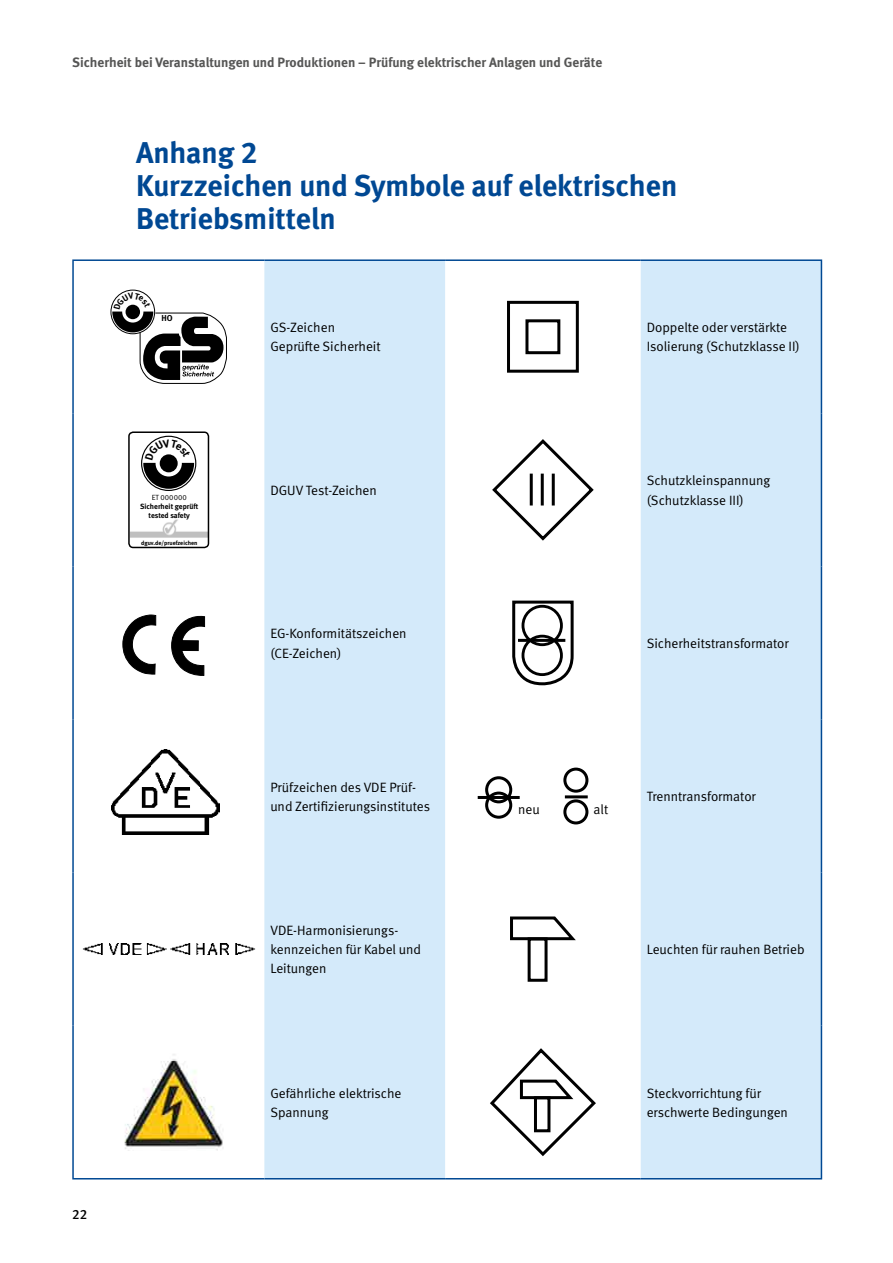
<style>
.page{position:relative;width:893px;height:1263px;background:#fff}
.page>*{position:absolute;margin:0;border:0;box-sizing:border-box;transform-origin:0 0}
.D_-_Überschrift__sch{font:700 30px/33px "DGUV Meta";color:#004893}
.t1{font:13.5px/19.2px "DGUV Meta";color:#000}
.t2{font:700 13.5px "DGUV Meta";color:#565655}
.t3{font:500 13.5px "DGUV Meta";color:#000}
.t4{font:700 8.55px "DGUV Meta";color:#000}
.t5{font:700 7.5px/9px "DGUV Meta";color:#000;text-align:center}
.t6{font:7.5px "DGUV Meta";color:#000}
.t7{font:700 6px "DGUV Meta";color:#000}
</style>
<div class="page">
<svg style="left:264px;top:261px;width:557px;height:917px;fill:#d4eafa"></svg>
<hr style="left:72px;top:259px;width:192px;height:2px;background:#004893">
<hr style="left:72px;top:261px;width:2px;height:152px;background:#004893">
<hr style="left:264px;top:259px;width:181px;height:2px;background:#004893">
<hr style="left:445px;top:259px;width:196px;height:2px;background:#004893">
<hr style="left:641px;top:259px;width:181px;height:2px;background:#004893">
<hr style="left:821px;top:261px;width:1px;height:152px;background:#004893">
<hr style="left:72px;top:413px;width:2px;height:153px;background:#004893">
<hr style="left:821px;top:413px;width:1px;height:153px;background:#004893">
<hr style="left:72px;top:566px;width:2px;height:153px;background:#004893">
<hr style="left:821px;top:566px;width:1px;height:153px;background:#004893">
<hr style="left:72px;top:719px;width:2px;height:153px;background:#004893">
<hr style="left:821px;top:719px;width:1px;height:153px;background:#004893">
<hr style="left:72px;top:872px;width:2px;height:154px;background:#004893">
<hr style="left:821px;top:872px;width:1px;height:154px;background:#004893">
<hr style="left:72px;top:1026px;width:2px;height:152px;background:#004893">
<hr style="left:821px;top:1026px;width:1px;height:152px;background:#004893">
<hr style="left:72px;top:1178px;width:192px;height:1px;background:#004893">
<hr style="left:264px;top:1178px;width:181px;height:1px;background:#004893">
<hr style="left:445px;top:1178px;width:196px;height:1px;background:#004893">
<hr style="left:641px;top:1178px;width:181px;height:1px;background:#004893">
<div style="left:111px;top:290px;width:44px;height:44px;background:#2a2a2a;border-radius:50%"></div>
<div style="left:110px;top:290px;width:45px;height:44px;border:1px solid #000;border-radius:50%"></div>
<div style="left:507px;top:301px;width:72px;height:72px;border:3px solid #000"></div>
<div style="left:525px;top:319px;width:35px;height:35px;border:3px solid #000"></div>
<div style="left:141px;top:436px;width:55px;height:55px;border:1px solid #000;border-radius:50%"></div>
<img style="left:131px;top:519px;width:75px;height:19px">
<div style="left:128px;top:431px;width:81px;height:117px;border:2px solid #000;border-radius:4px"></div>
<svg style="left:490px;top:437px;width:106px;height:106px"></svg>
<hr style="left:530px;top:474px;width:3px;height:31px;background:#000">
<hr style="left:541px;top:474px;width:3px;height:31px;background:#000">
<hr style="left:552px;top:474px;width:3px;height:31px;background:#000">
<svg style="left:122px;top:614px;width:35px;height:61px"></svg>
<svg style="left:171px;top:615px;width:35px;height:61px"></svg>
<svg style="left:511px;top:599px;width:64px;height:88px"></svg>
<img style="left:112px;top:749px;width:107px;height:86px">
<div style="left:563px;top:768px;width:25px;height:25px;border:3px solid #000;border-radius:50%"></div>
<div style="left:485px;top:776px;width:27px;height:27px;border:3px solid #000;border-radius:50%"></div>
<div style="left:485px;top:791px;width:27px;height:28px;border:3px solid #000;border-radius:50%"></div>
<div style="left:563px;top:799px;width:25px;height:25px;border:3px solid #000;border-radius:50%"></div>
<hr style="left:565px;top:795px;width:23px;height:3px;background:#000">
<hr style="left:478px;top:796px;width:42px;height:3px;background:#000">
<img style="left:82px;top:943px;width:173px;height:12px">
<div style="left:528px;top:937px;width:20px;height:45px;border:3px solid #000"></div>
<svg style="left:508px;top:915px;width:71px;height:27px"></svg>
<img style="left:125px;top:1054px;width:98px;height:97px">
<svg style="left:488px;top:1046px;width:110px;height:112px"></svg>
<svg style="left:112px;top:292px;width:115px;height:92px"></svg>
<svg style="left:143px;top:439px;width:51px;height:50px"></svg>
<p class="t2" style="left:72px;top:54px;width:531px">Sicherheit bei Veranstaltungen und Produktionen – Prüfung elektrischer Anlagen und Geräte</p>
<h1 class="D_-_Überschrift__sch" style="left:136px;top:137px;width:543px">Anhang 2<br>Kurzzeichen und Symbole auf elektrischen<br>Betriebsmitteln</h1>
<p class="t4" style="left:162px;top:313px;width:13px">HO</p>
<p class="t6" style="left:152px;top:493px;width:36px">ET 000000</p>
<p class="t5" style="left:140px;top:502px;width:60px">Sicherheit geprüft tested safety</p>
<p class="t7" style="left:141px;top:539px;width:58px">dguv.de/pruefzeichen</p>
<p class="t3" style="left:72px;top:1207px;width:16px">22</p>
<p class="t1" style="left:270px;top:318px;width:112px">GS-Zeichen<br>Geprüfte Sicherheit</p>
<p class="t1" style="left:647px;top:318px;width:155px">Doppelte oder verstärkte<br>Isolierung (Schutzklasse II)</p>
<p class="t1" style="left:270px;top:481px;width:108px">DGUV Test-Zeichen</p>
<p class="t1" style="left:647px;top:471px;width:125px">Schutzkleinspannung (Schutzklasse III)</p>
<p class="t1" style="left:270px;top:624px;width:138px">EG-Konformitätszeichen (CE-Zeichen)</p>
<p class="t1" style="left:647px;top:634px;width:144px">Sicherheitstransformator</p>
<p class="t1" style="left:270px;top:777px;width:161px">Prüfzeichen des VDE Prüf&shy;und Zertifizierungsinstitutes</p>
<p class="t1" style="left:270px;top:921px;width:152px">VDE-Harmonisierungs&shy;kennzeichen für Kabel und<br>Leitungen</p>
<p class="t1" style="left:518px;top:800px;width:23px">neu</p>
<p class="t1" style="left:594px;top:800px;width:16px">alt</p>
<p class="t1" style="left:647px;top:787px;width:111px">Trenntransformator</p>
<p class="t1" style="left:647px;top:940px;width:159px">Leuchten für rauhen Betrieb</p>
<p class="t1" style="left:270px;top:1084px;width:133px">Gefährliche elektrische<br>Spannung</p>
<p class="t1" style="left:647px;top:1084px;width:143px">Steckvorrichtung für erschwerte Bedingungen</p>
</div>
